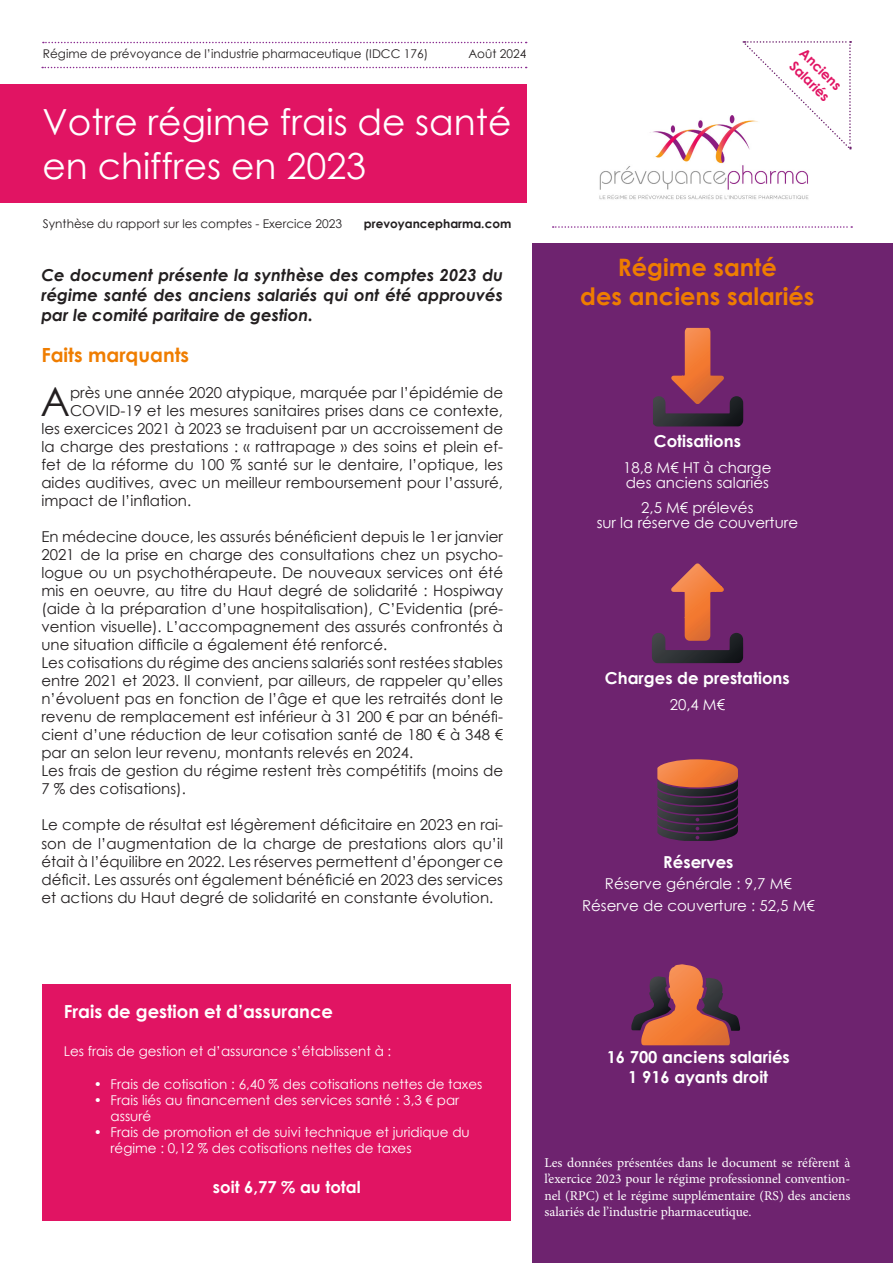
<style>
.page{position:relative;width:893px;height:1263px;background:#fff}
.page>*{position:absolute;margin:0;border:0;box-sizing:border-box;transform-origin:0 0}
.t1{font:40.05px "Century Gothic";color:#231f20}
.t2{font:36px "Century Gothic";color:#fff}
.t3{font:700 24px "Century Gothic";color:#ef7d00}
.t4{font:700 19.5px "Century Gothic";color:#ef7d00}
.t5{font:700 18px "Century Gothic";color:#fff}
.t6{font:italic 700 16.5px/19.8px "Century Gothic";color:#231f20;text-align:justify}
.t7{font:700 16.5px "Century Gothic";color:#fff}
.t8{font:15px/18px "Century Gothic";color:#231f20;text-align:justify}
.t9{font:15px "Century Gothic";color:#fff}
.t10{font:13.5px/16.2px "Century Gothic";color:#fff}
.t11{font:13.5px/16.2px "Minion Pro";color:#fff;text-align:justify}
.t12{font:700 13.5px/16.2px "Century Gothic";color:#e11463}
.t13{font:12px "Century Gothic";color:#231f20}
.t14{font:700 12px "Century Gothic";color:#231f20}
</style>
<div class="page">
<div style="left:533px;top:243px;width:360px;height:1020px;background:#6e236f"></div>
<div style="left:0;top:84px;width:526px;height:119px;background:#e11463"></div>
<svg style="left:43px;top:42px;width:484px;height:1px"></svg>
<svg style="left:42px;top:67px;width:485px;height:1px"></svg>
<svg style="left:553px;top:226px;width:299px;height:2px"></svg>
<svg style="left:653px;top:328px;width:90px;height:98px"></svg>
<svg style="left:652px;top:563px;width:91px;height:100px"></svg>
<svg style="left:657px;top:759px;width:81px;height:82px;background:#6b3f3a"></svg>
<svg style="left:631px;top:964px;width:109px;height:81px"></svg>
<div style="left:43px;top:983px;width:468px;height:237px;background:#e11463"></div>
<img style="left:599px;top:115px;width:210px;height:85px">
<svg style="left:743px;top:41px;width:108px;height:109px"></svg>
<p class="t13" style="left:43px;top:45px;width:387px">Régime de prévoyance de l’industrie pharmaceutique (IDCC 176)</p>
<p class="t13" style="left:468px;top:45px;width:60px">Août 2024</p>
<p class="t2" style="left:43px;top:97px;width:470px">Votre régime frais de santé</p>
<p class="t2" style="left:43px;top:140px;width:325px">en chiffres en 2023</p>
<p class="t13" style="left:43px;top:215px;width:301px">Synthèse du rapport sur les comptes - Exercice 2023</p>
<p class="t14" style="left:364px;top:214px;width:149px">prevoyancepharma.com</p>
<p class="t6" style="left:41px;top:265px;width:463px">Ce document présente la synthèse des comptes 2023 du régime santé des anciens salariés qui ont été approuvés par le comité paritaire de gestion.</p>
<p class="t4" style="left:41px;top:341px;width:149px">Faits marquants</p>
<p class="t1" style="left:40px;top:374px;width:31px">A</p>
<p class="t8" style="left:70px;top:384px;width:434px">près une année 2020 atypique, marquée par l’épidémie de</p>
<p class="t8" style="left:70px;top:402px;width:434px">COVID-19 et les mesures sanitaires prises dans ce contexte,</p>
<p class="t8" style="left:41px;top:420px;width:463px">les exercices 2021 à 2023 se traduisent par un accroissement de</p>
<p class="t8" style="left:41px;top:438px;width:463px">la charge des prestations : « rattrapage » des soins et plein ef-</p>
<p class="t8" style="left:41px;top:456px;width:463px">fet de la réforme du 100 % santé sur le dentaire, l’optique, les</p>
<p class="t8" style="left:41px;top:474px;width:463px">aides auditives, avec un meilleur remboursement pour l’assuré,</p>
<p class="t8" style="left:41px;top:492px;width:151px">impact de l’inflation.</p>
<p class="t8" style="left:41px;top:528px;width:463px">En médecine douce, les assurés bénéficient depuis le 1er janvier 2021 de la prise en charge des consultations chez un psycho&shy;logue ou un psychothérapeute. De nouveaux services ont été mis en oeuvre, au titre du Haut degré de solidarité : Hospiway (aide à la préparation d’une hospitalisation), C’Evidentia (pré&shy;vention visuelle). L’accompagnement des assurés confrontés à une situation difficile a également été renforcé.</p>
<p class="t8" style="left:41px;top:654px;width:463px">Les cotisations du régime des anciens salariés sont restées stables entre 2021 et 2023. Il convient, par ailleurs, de rappeler qu’elles n’évoluent pas en fonction de l’âge et que les retraités dont le revenu de remplacement est inférieur à 31 200 € par an bénéfi&shy;cient d’une réduction de leur cotisation santé de 180 € à 348 € par an selon leur revenu, montants relevés en 2024.</p>
<p class="t8" style="left:41px;top:762px;width:463px">Les frais de gestion du régime restent très compétitifs (moins de<br>7 % des cotisations).</p>
<p class="t8" style="left:41px;top:816px;width:463px">Le compte de résultat est légèrement déficitaire en 2023 en rai&shy;son de l’augmentation de la charge de prestations alors qu’il était à l’équilibre en 2022. Les réserves permettent d’éponger ce déficit. Les assurés ont également bénéficié en 2023 des services et actions du Haut degré de solidarité en constante évolution.</p>
<p class="t12" style="left:808px;top:44px;width:54px;rotate:45deg">Anciens<br>Salariés</p>
<p class="t3" style="left:618px;top:249px;width:160px">Régime santé</p>
<p class="t3" style="left:580px;top:278px;width:236px">des anciens salariés</p>
<p class="t7" style="left:654px;top:429px;width:89px">Cotisations</p>
<p class="t9" style="left:623px;top:457px;width:150px">18,8 M€ HT à charge</p>
<p class="t9" style="left:626px;top:472px;width:145px">des anciens salariés</p>
<p class="t9" style="left:641px;top:497px;width:114px">2,5 M€ prélevés</p>
<p class="t9" style="left:597px;top:512px;width:203px">sur la réserve de couverture</p>
<p class="t7" style="left:605px;top:665px;width:186px">Charges de prestations</p>
<p class="t9" style="left:670px;top:694px;width:57px">20,4 M€</p>
<p class="t7" style="left:663px;top:850px;width:72px">Réserves</p>
<p class="t9" style="left:605px;top:873px;width:188px">Réserve générale : 9,7 M€</p>
<p class="t9" style="left:582px;top:895px;width:234px">Réserve de couverture : 52,5 M€</p>
<p class="t5" style="left:64px;top:998px;width:271px">Frais de gestion et d’assurance</p>
<p class="t10" style="left:64px;top:1043px;width:329px">Les frais de gestion et d’assurance s’établissent à :</p>
<p class="t10" style="left:94px;top:1075px;width:390px">• Frais de cotisation : 6,40 % des cotisations nettes de taxes</p>
<p class="t10" style="left:111px;top:1091px;width:350px;text-indent:-17px">• Frais liés au financement des services santé : 3,3 € par assuré</p>
<p class="t10" style="left:111px;top:1124px;width:361px;text-indent:-17px">• Frais de promotion et de suivi technique et juridique du régime : 0,12 % des cotisations nettes de taxes</p>
<p class="t7" style="left:213px;top:1174px;width:149px">soit 6,77 % au total</p>
<p class="t7" style="left:607px;top:1044px;width:185px">16 700 anciens salariés</p>
<p class="t7" style="left:628px;top:1064px;width:141px">1 916 ayants droit</p>
<p class="t11" style="left:544px;top:1155px;width:307px">Les données présentées dans le document se réfèrent à l’exercice 2023 pour le régime professionnel convention&shy;nel (RPC) et le régime supplémentaire (RS) des anciens salariés de l’industrie pharmaceutique.</p>
</div>
